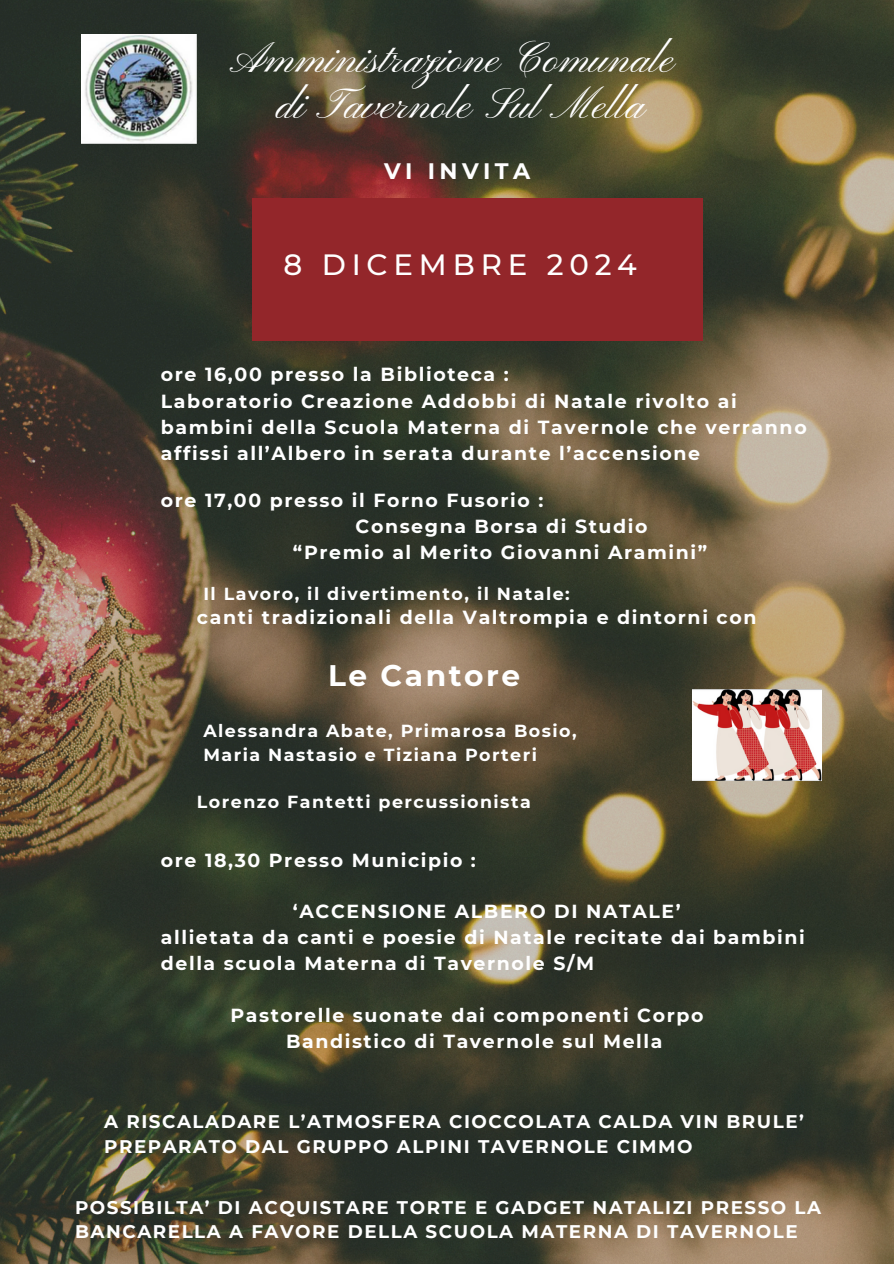
<style>
.page{position:relative;width:894px;height:1264px;background:#fff}
.page>*{position:absolute;margin:0;border:0;box-sizing:border-box;transform-origin:0 0}
.t1{font:43.65px/45.6px "Pinyon Script";color:#fff;text-align:center}
.t2{font:700 29.7px "Montserrat";letter-spacing:.085em;color:#fff}
.t3{font:500 29.25px "Montserrat";letter-spacing:.2em;color:#fff}
.t4{font:700 22.35px "Montserrat";letter-spacing:.2em;color:#fff}
.t5{font:700 18.9px/26.1px "Montserrat";letter-spacing:.085em;color:#fff}
.t6{font:700 18.3px/24.8px "Montserrat";letter-spacing:.085em;color:#fff}
.t7{font:700 17.4px "Montserrat";letter-spacing:.085em;color:#fff}
</style>
<div class="page">
<img style="left:0;top:0;width:893px;height:1263px">
<div style="left:252px;top:198px;width:450px;height:143px;background:#93262a"></div>
<img style="left:82px;top:35px;width:115px;height:109px">
<img style="left:692px;top:689px;width:128px;height:91px">
<p class="t1" style="left:234px;top:39px;width:443px">Amministrazione Comunale di Tavernole Sul Mel a</p>
<h2 class="t4" style="left:384px;top:158px;width:148px">VI INVITA</h2>
<p class="t3" style="left:283px;top:247px;width:355px">8 DICEMBRE 2024</p>
<p class="t5" style="left:161px;top:361px;width:349px">ore 16,00 presso la Biblioteca :</p>
<p class="t5" style="left:161px;top:388px;width:647px">Laboratorio Creazione Addobbi di Natale rivolto ai bambini della Scuola Materna di Tavernole che verranno affissi all’Albero in serata durante l’accensione</p>
<p class="t5" style="left:161px;top:487px;width:384px">ore 17,00 presso il Forno Fusorio :</p>
<p class="t5" style="left:355px;top:513px;width:293px">Consegna Borsa di Studio</p>
<p class="t5" style="left:293px;top:539px;width:415px">“Premio al Merito Giovanni Aramini”</p>
<p class="t7" style="left:203px;top:583px;width:368px">Il Lavoro, il divertimento, il Natale:</p>
<p class="t5" style="left:197px;top:604px;width:561px">canti tradizionali della Valtrompia e dintorni con</p>
<p class="t2" style="left:328px;top:657px;width:194px">Le Cantore</p>
<h3 class="t7" style="left:203px;top:720px;width:375px">Alessandra Abate, Primarosa Bosio,</h3>
<p class="t7" style="left:203px;top:744px;width:335px">Maria Nastasio e Tiziana Porteri</p>
<p class="t7" style="left:197px;top:791px;width:335px">Lorenzo Fantetti percussionista</p>
<p class="t5" style="left:161px;top:846px;width:316px">ore 18,30 Presso Municipio :</p>
<p class="t5" style="left:293px;top:898px;width:389px">‘ACCENSIONE ALBERO DI NATALE’</p>
<p class="t5" style="left:161px;top:924px;width:645px">allietata da canti e poesie di Natale recitate dai bambini della scuola Materna di Tavernole S/M</p>
<p class="t5" style="left:230px;top:1002px;width:474px">Pastorelle suonate dai componenti Corpo</p>
<p class="t5" style="left:286px;top:1028px;width:378px">Bandistico di Tavernole sul Mella</p>
<h5 class="t6" style="left:104px;top:1109px;width:701px">A RISCALADARE L’ATMOSFERA CIOCCOLATA CALDA VIN BRULE’<br>PREPARATO DAL GRUPPO ALPINI TAVERNOLE CIMMO</h5>
<h5 class="t6" style="left:75px;top:1194px;width:747px">POSSIBILTA’ DI ACQUISTARE TORTE E GADGET NATALIZI PRESSO LA<br>BANCARELLA A FAVORE DELLA SCUOLA MATERNA DI TAVERNOLE</h5>
</div>
